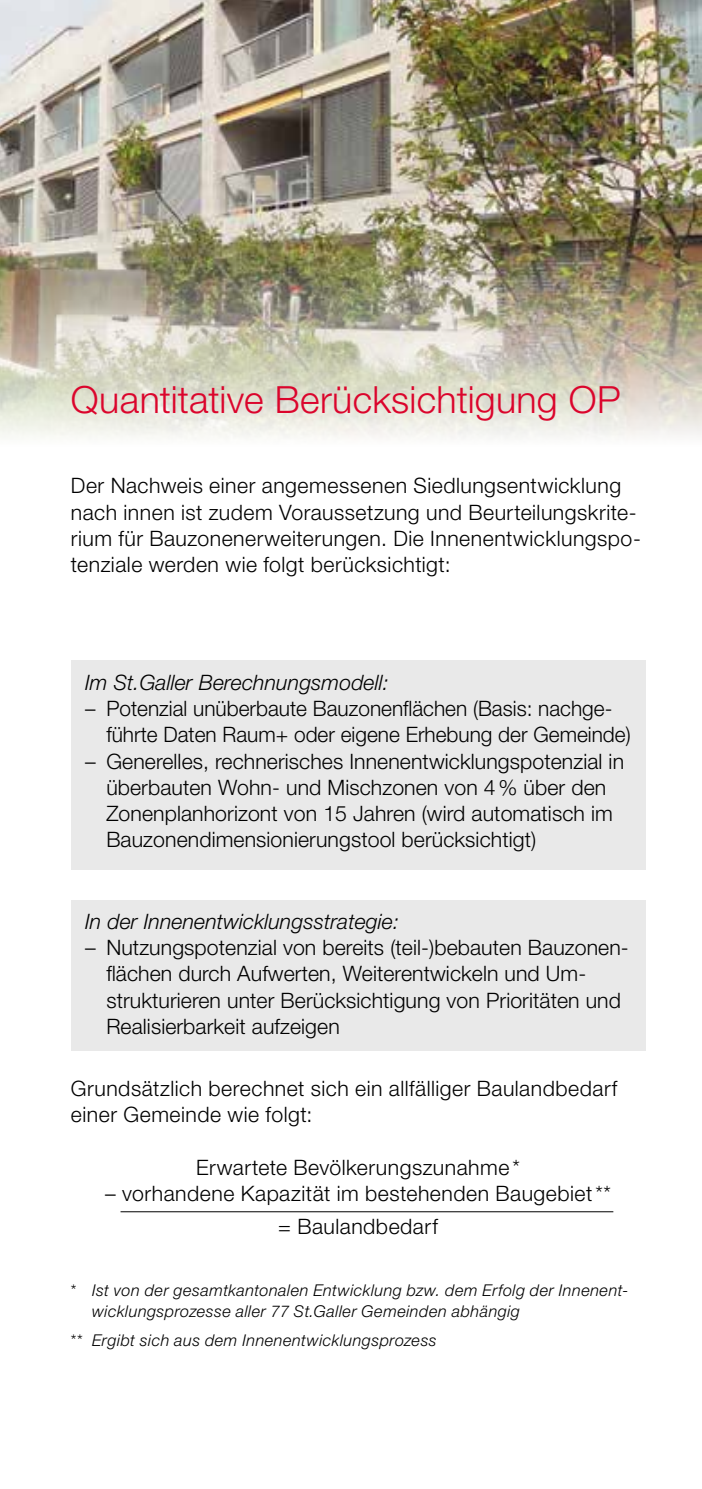
<style>
.page{position:relative;width:702px;height:1489px;background:#fff}
.page>*{position:absolute;margin:0;border:0;box-sizing:border-box;transform-origin:0 0}
.t1{font:300 37.5px "Helvetica Neue LT Std";letter-spacing:.005em;color:#db052c}
.t2{font:300 21.25px/26.2px "Helvetica Neue LT Std";letter-spacing:.005em;color:#000}
.t3{font:300 21.25px/26.2px "Helvetica Neue LT Std";letter-spacing:.025em;color:#000}
.t4{font:italic 300 21.25px "Helvetica Neue LT Std";letter-spacing:.005em;color:#000}
.t5{font:italic 300 16.25px/21.2px "Helvetica Neue LT Std";letter-spacing:.03em;color:#000}
.s1{font-style:normal}
</style>
<div class="page">
<img style="left:0;top:0;width:701px;height:438px">
<svg style="left:701px;top:0;width:1px;height:435px"></svg>
<hr style="left:120px;top:1211px;width:493px;height:1px;background:#000">
<div style="left:71px;top:660px;width:574px;height:210px;background:#e9e9e9"></div>
<div style="left:71px;top:899px;width:574px;height:151px;background:#e9e9e9"></div>
<h1 class="t1" style="left:71px;top:377px;width:551px">Quantitative Berücksichtigung OP</h1>
<p class="t3" style="left:71px;top:472px;width:571px">Der Nachweis einer angemessenen Siedlungsentwicklung nach innen ist zudem Voraussetzung und Beurteilungskrite&shy;rium für Bauzonenerweiterungen. Die Innenentwicklungspo&shy;tenziale werden wie folgt berücksichtigt:</p>
<p class="t4" style="left:85px;top:669px;width:305px">Im St.Galler Berechnungsmodell:</p>
<p class="t2" style="left:106px;top:694px;width:526px;text-indent:-21px">– Potenzial unüberbaute Bauzonenflächen (Basis: nachge&shy;führte Daten Raum+ oder eigene Erhebung der Gemeinde)</p>
<p class="t2" style="left:106px;top:747px;width:519px;text-indent:-21px">– Generelles, rechnerisches Innenentwicklungspotenzial in überbauten Wohn- und Mischzonen von 4% über den Zonenplanhorizont von 15 Jahren (wird automatisch im Bauzonendimensionierungstool berücksichtigt)</p>
<p class="t4" style="left:85px;top:908px;width:315px">In der Innenentwicklungsstrategie:</p>
<p class="t2" style="left:106px;top:934px;width:524px;text-indent:-21px">– Nutzungspotenzial von bereits (teil-)bebauten Bauzonen&shy;flächen durch Aufwerten, Weiterentwickeln und Um&shy;strukturieren unter Berücksichtigung von Prioritäten und Realisierbarkeit aufzeigen</p>
<p class="t3" style="left:71px;top:1074px;width:548px">Grundsätzlich berechnet sich ein allfälliger Baulandbedarf einer Gemeinde wie folgt:</p>
<p class="t3" style="left:196px;top:1153px;width:325px">Erwartete Bevölkerungszunahme *</p>
<p class="t3" style="left:105px;top:1176px;width:507px;line-height:33.2px;text-align:center">– vorhandene Kapazität im bestehenden Baugebiet** = Baulandbedarf</p>
<p class="t5" style="left:92px;top:1279px;width:537px;text-indent:-21px"><span class="s1">*</span> Ist von der gesamtkantonalen Entwicklung bzw. dem Erfolg der Innenent&shy;wicklungsprozesse aller 77 St.Galler Gemeinden abhängig</p>
<p class="t5" style="left:71px;top:1328px;width:367px"><span class="s1">**</span> Ergibt sich aus dem Innenentwicklungsprozess</p>
</div>
